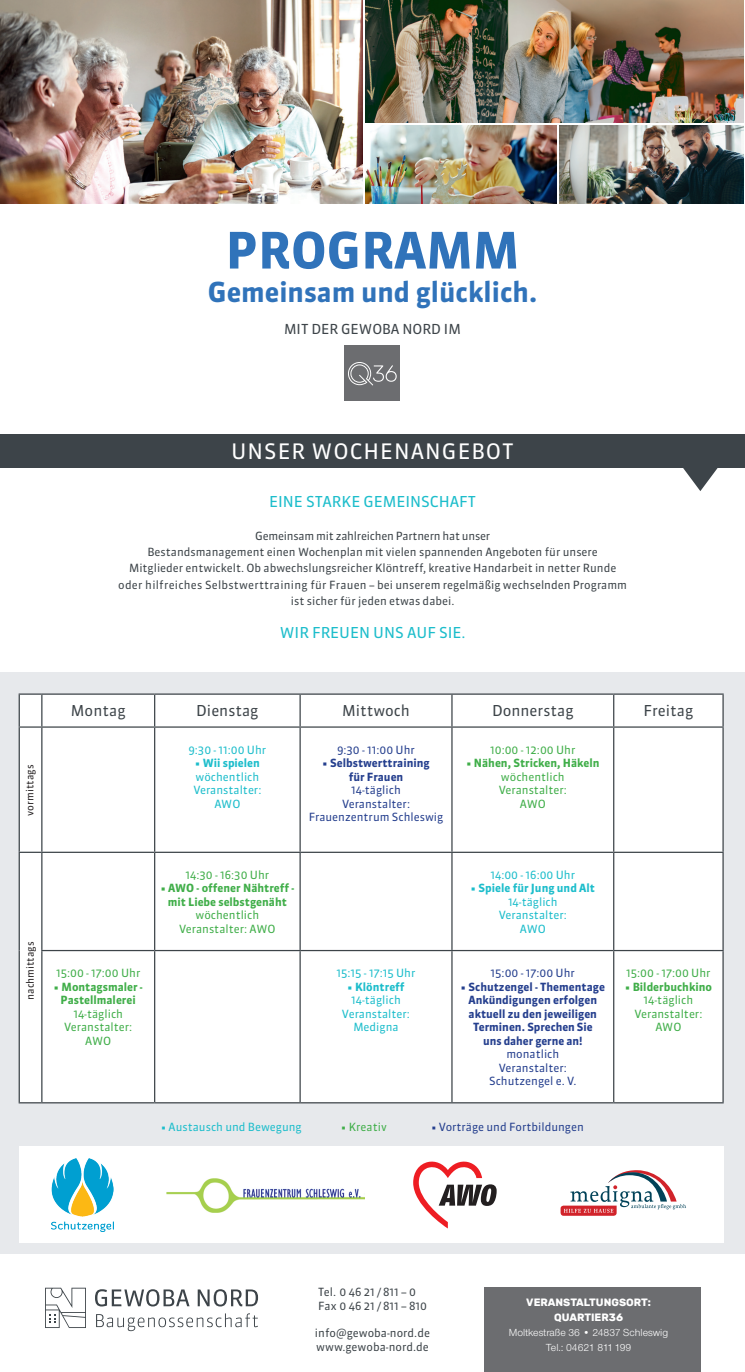
<style>
.page{position:relative;width:745px;height:1372px;background:#fff}
.page>*{position:absolute;margin:0;border:0;box-sizing:border-box;transform-origin:0 0}
.t1{font:700 50px "Sanuk";color:#3073ba}
.t2{font:700 27.5px "Sanuk";color:#3073ba}
.t3{font:21.25px "Sanuk";letter-spacing:.05em;color:#fff}
.t4{font:15px "Sanuk";color:#1cbdcb}
.t5{font:15px "Sanuk";color:#3d4449}
.t6{font:13.75px "Sanuk";color:#3d4449}
.t7{font:11.25px/16.2px "Sanuk";color:#3d4449}
.t8{font:11.25px/13.5px "Sanuk";color:#40ae49;text-align:center}
.t9{font:11.25px/13.5px "Sanuk";color:#1cbdcb;text-align:center}
.t10{font:11.25px/13.5px "Sanuk";color:#253f8e;text-align:center}
.t11{font:700 11.25px/13.5px "Sanuk";color:#253f8e;text-align:center}
.t12{font:700 11.25px/13.5px "Sanuk";color:#40ae49;text-align:center}
.t13{font:700 11.25px "Sanuk";color:#1cbdcb}
.t14{font:10.62px/15px "Nimbus Sans Novus T";color:#fff;text-align:center}
.t15{font:700 10.62px/15px "Rubik";color:#fff;text-align:center}
.t16{font:10px "Sanuk";color:#231f20}
</style>
<div class="page">
<div style="left:344px;top:345px;width:56px;height:56px;background:#6c6d70"></div>
<svg style="left:348px;top:362px;width:48px;height:23px"></svg>
<img style="left:365px;top:125px;width:191px;height:79px">
<img style="left:559px;top:125px;width:183px;height:79px">
<img style="left:365px;top:0;width:377px;height:122px">
<img style="left:0;top:0;width:362px;height:204px">
<div style="left:0;top:434px;width:744px;height:33px;background:#3d4449"></div>
<svg style="left:664px;top:467px;width:71px;height:24px"></svg>
<div style="left:483px;top:1287px;width:217px;height:84px;background:#6c6d70"></div>
<svg style="left:95px;top:1289px;width:94px;height:17px"></svg>
<svg style="left:197px;top:1289px;width:61px;height:17px"></svg>
<svg style="left:96px;top:1313px;width:162px;height:17px"></svg>
<svg style="left:45px;top:1287px;width:41px;height:40px"></svg>
<div style="left:0;top:672px;width:744px;height:581px;background:#e7e9ec"></div>
<div style="left:19px;top:1146px;width:704px;height:97px;background:#fff"></div>
<div style="left:20px;top:694px;width:702px;height:408px;background:#fff"></div>
<svg style="left:19px;top:693px;width:23px;height:1px"></svg>
<hr style="left:19px;top:694px;width:1px;height:32px;background:#3d4449">
<hr style="left:42px;top:693px;width:112px;height:1px;background:#3d4449">
<hr style="left:41px;top:694px;width:1px;height:32px;background:#3d4449">
<hr style="left:154px;top:693px;width:146px;height:1px;background:#3d4449">
<hr style="left:154px;top:694px;width:1px;height:32px;background:#3d4449">
<hr style="left:300px;top:693px;width:151px;height:1px;background:#3d4449">
<hr style="left:299px;top:694px;width:1px;height:32px;background:#3d4449">
<hr style="left:451px;top:693px;width:162px;height:1px;background:#3d4449">
<hr style="left:451px;top:694px;width:1px;height:32px;background:#3d4449">
<hr style="left:613px;top:693px;width:110px;height:1px;background:#3d4449">
<hr style="left:612px;top:694px;width:2px;height:32px;background:#3d4449">
<hr style="left:722px;top:694px;width:1px;height:32px;background:#3d4449">
<svg style="left:19px;top:726px;width:23px;height:1px"></svg>
<hr style="left:19px;top:727px;width:1px;height:124px;background:#3d4449">
<hr style="left:42px;top:726px;width:112px;height:1px;background:#3d4449">
<hr style="left:41px;top:727px;width:1px;height:124px;background:#3d4449">
<hr style="left:154px;top:726px;width:146px;height:1px;background:#3d4449">
<hr style="left:154px;top:727px;width:1px;height:124px;background:#3d4449">
<hr style="left:300px;top:726px;width:151px;height:1px;background:#3d4449">
<hr style="left:299px;top:727px;width:1px;height:124px;background:#3d4449">
<hr style="left:451px;top:726px;width:162px;height:1px;background:#3d4449">
<hr style="left:451px;top:727px;width:1px;height:124px;background:#3d4449">
<hr style="left:613px;top:726px;width:110px;height:1px;background:#3d4449">
<hr style="left:612px;top:727px;width:2px;height:124px;background:#3d4449">
<hr style="left:722px;top:727px;width:1px;height:124px;background:#3d4449">
<svg style="left:19px;top:851px;width:23px;height:1px"></svg>
<hr style="left:19px;top:852px;width:1px;height:98px;background:#3d4449">
<hr style="left:19px;top:950px;width:1px;height:152px;background:#3d4449">
<svg style="left:19px;top:1102px;width:23px;height:1px"></svg>
<hr style="left:42px;top:851px;width:112px;height:1px;background:#3d4449">
<hr style="left:41px;top:852px;width:1px;height:97px;background:#3d4449">
<hr style="left:154px;top:851px;width:146px;height:1px;background:#3d4449">
<hr style="left:154px;top:852px;width:1px;height:97px;background:#3d4449">
<hr style="left:300px;top:851px;width:151px;height:1px;background:#3d4449">
<hr style="left:299px;top:852px;width:1px;height:97px;background:#3d4449">
<hr style="left:451px;top:851px;width:162px;height:1px;background:#3d4449">
<hr style="left:451px;top:852px;width:1px;height:97px;background:#3d4449">
<hr style="left:613px;top:851px;width:110px;height:1px;background:#3d4449">
<hr style="left:612px;top:852px;width:2px;height:97px;background:#3d4449">
<hr style="left:722px;top:852px;width:1px;height:97px;background:#3d4449">
<hr style="left:41px;top:949px;width:113px;height:2px;background:#3d4449">
<hr style="left:41px;top:951px;width:1px;height:151px;background:#3d4449">
<hr style="left:154px;top:949px;width:146px;height:2px;background:#3d4449">
<hr style="left:154px;top:951px;width:1px;height:151px;background:#3d4449">
<hr style="left:300px;top:949px;width:151px;height:2px;background:#3d4449">
<hr style="left:299px;top:951px;width:1px;height:151px;background:#3d4449">
<hr style="left:451px;top:949px;width:162px;height:2px;background:#3d4449">
<hr style="left:451px;top:951px;width:1px;height:151px;background:#3d4449">
<hr style="left:613px;top:949px;width:110px;height:2px;background:#3d4449">
<hr style="left:612px;top:951px;width:2px;height:151px;background:#3d4449">
<hr style="left:722px;top:951px;width:1px;height:151px;background:#3d4449">
<hr style="left:42px;top:1102px;width:112px;height:1px;background:#3d4449">
<hr style="left:154px;top:1102px;width:146px;height:1px;background:#3d4449">
<hr style="left:300px;top:1102px;width:151px;height:1px;background:#3d4449">
<hr style="left:451px;top:1102px;width:162px;height:1px;background:#3d4449">
<hr style="left:613px;top:1102px;width:110px;height:1px;background:#3d4449">
<img style="left:51px;top:1158px;width:62px;height:73px">
<svg style="left:560px;top:1170px;width:125px;height:45px"></svg>
<img style="left:166px;top:1178px;width:199px;height:35px">
<svg style="left:413px;top:1161px;width:83px;height:67px"></svg>
<h1 class="t1" style="left:225px;top:219px;width:295px">PROGRAMM</h1>
<h2 class="t2" style="left:208px;top:274px;width:330px">Gemeinsam und glücklich.</h2>
<p class="t6" style="left:284px;top:320px;width:178px">MIT DER GEWOBA NORD IM</p>
<h3 class="t3" style="left:231px;top:438px;width:284px">UNSER WOCHENANGEBOT</h3>
<h3 class="t4" style="left:269px;top:492px;width:208px">EINE STARKE GEMEINSCHAFT</h3>
<p class="t7" style="left:118px;top:527px;width:510px;text-align:center">Gemeinsam mit zahlreichen Partnern hat unser<br>Bestandsmanagement einen Wochenplan mit vielen spannenden Angeboten für unsere<br>Mitglieder entwickelt. Ob abwechslungsreicher Klöntreff, kreative Handarbeit in netter Runde oder hilfreiches Selbstwerttraining für Frauen – bei unserem regelmäßig wechselnden Programm ist sicher für jeden etwas dabei.</p>
<h3 class="t4" style="left:279px;top:622px;width:187px">WIR FREUEN UNS AUF SIE.</h3>
<p class="t16" style="left:24px;top:815px;width:52px;rotate:-90deg">vormittags</p>
<p class="t16" style="left:24px;top:999px;width:60px;rotate:-90deg">nachmittags</p>
<h3 class="t5" style="left:71px;top:701px;width:56px">Montag</h3>
<h3 class="t5" style="left:196px;top:701px;width:64px">Dienstag</h3>
<h3 class="t5" style="left:342px;top:701px;width:69px">Mittwoch</h3>
<h3 class="t5" style="left:491px;top:701px;width:83px">Donnerstag</h3>
<h3 class="t5" style="left:643px;top:701px;width:51px">Freitag</h3>
<p class="t9" style="left:188px;top:742px;width:79px">9:30 - 11:00 Uhr</p>
<p class="t13" style="left:195px;top:756px;width:66px">• Wii spielen</p>
<p class="t9" style="left:193px;top:769px;width:69px">wöchentlich<br>Veranstalter:<br>AWO</p>
<p class="t10" style="left:337px;top:742px;width:79px">9:30 - 11:00 Uhr</p>
<p class="t11" style="left:322px;top:756px;width:109px">• Selbstwerttraining für Frauen</p>
<p class="t10" style="left:308px;top:783px;width:136px">14-täglich<br>Veranstalter:<br>Frauenzentrum Schleswig</p>
<p class="t8" style="left:490px;top:742px;width:87px">10:00 - 12:00 Uhr</p>
<p class="t12" style="left:465px;top:756px;width:135px">• Nähen, Stricken, Häkeln</p>
<p class="t8" style="left:498px;top:769px;width:69px">wöchentlich<br>Veranstalter:<br>AWO</p>
<p class="t8" style="left:56px;top:966px;width:86px">15:00 - 17:00 Uhr</p>
<p class="t12" style="left:54px;top:979px;width:91px">• Montagsmaler -<br>Pastellmalerei</p>
<p class="t8" style="left:64px;top:1006px;width:69px">14-täglich<br>Veranstalter:<br>AWO</p>
<p class="t8" style="left:185px;top:868px;width:85px">14:30 - 16:30 Uhr</p>
<p class="t12" style="left:160px;top:881px;width:135px">• AWO - offener Nähtreff - mit Liebe selbstgenäht</p>
<p class="t8" style="left:179px;top:908px;width:98px">wöchentlich<br>Veranstalter: AWO</p>
<p class="t9" style="left:336px;top:966px;width:80px">15:15 - 17:15 Uhr</p>
<p class="t13" style="left:347px;top:979px;width:59px">• Klöntreff</p>
<p class="t9" style="left:342px;top:993px;width:69px">14-täglich<br>Veranstalter:<br>Medigna</p>
<p class="t9" style="left:490px;top:868px;width:86px">14:00 - 16:00 Uhr</p>
<p class="t13" style="left:470px;top:881px;width:126px">• Spiele für Jung und Alt</p>
<p class="t9" style="left:498px;top:895px;width:69px">14-täglich<br>Veranstalter:<br>AWO</p>
<p class="t10" style="left:490px;top:966px;width:86px">15:00 - 17:00 Uhr</p>
<p class="t11" style="left:460px;top:979px;width:146px">• Schutzengel - Thementage<br>Ankündigungen erfolgen aktuell zu den jeweiligen<br>Terminen. Sprechen Sie<br>uns daher gerne an!</p>
<p class="t10" style="left:489px;top:1047px;width:89px">monatlich<br>Veranstalter:<br>Schutzengel e. V.</p>
<p class="t9" style="left:160px;top:1119px;width:142px">• Austausch und Bewegung</p>
<p class="t8" style="left:340px;top:1119px;width:47px">• Kreativ</p>
<p class="t10" style="left:430px;top:1119px;width:154px">• Vorträge und Fortbildungen</p>
<p class="t8" style="left:626px;top:966px;width:86px">15:00 - 17:00 Uhr</p>
<p class="t12" style="left:624px;top:979px;width:89px">• Bilderbuchkino</p>
<p class="t8" style="left:634px;top:993px;width:69px">14-täglich<br>Veranstalter:<br>AWO</p>
<p class="t7" style="left:318px;top:1285px;width:110px;line-height:13.5px">Tel. 0 46 21 / 811 – 0<br>Fax 0 46 21 / 811 – 810</p>
<p class="t7" style="left:315px;top:1325px;width:116px;line-height:13.5px">info@gewoba-nord.de www.gewoba-nord.de</p>
<p class="t15" style="left:526px;top:1294px;width:126px">VERANSTALTUNGSORT:<br>QUARTIER36</p>
<p class="t14" style="left:508px;top:1324px;width:161px">Moltkestraße 36 • 24837 Schleswig<br>Tel.: 04621 811199</p>
</div>
